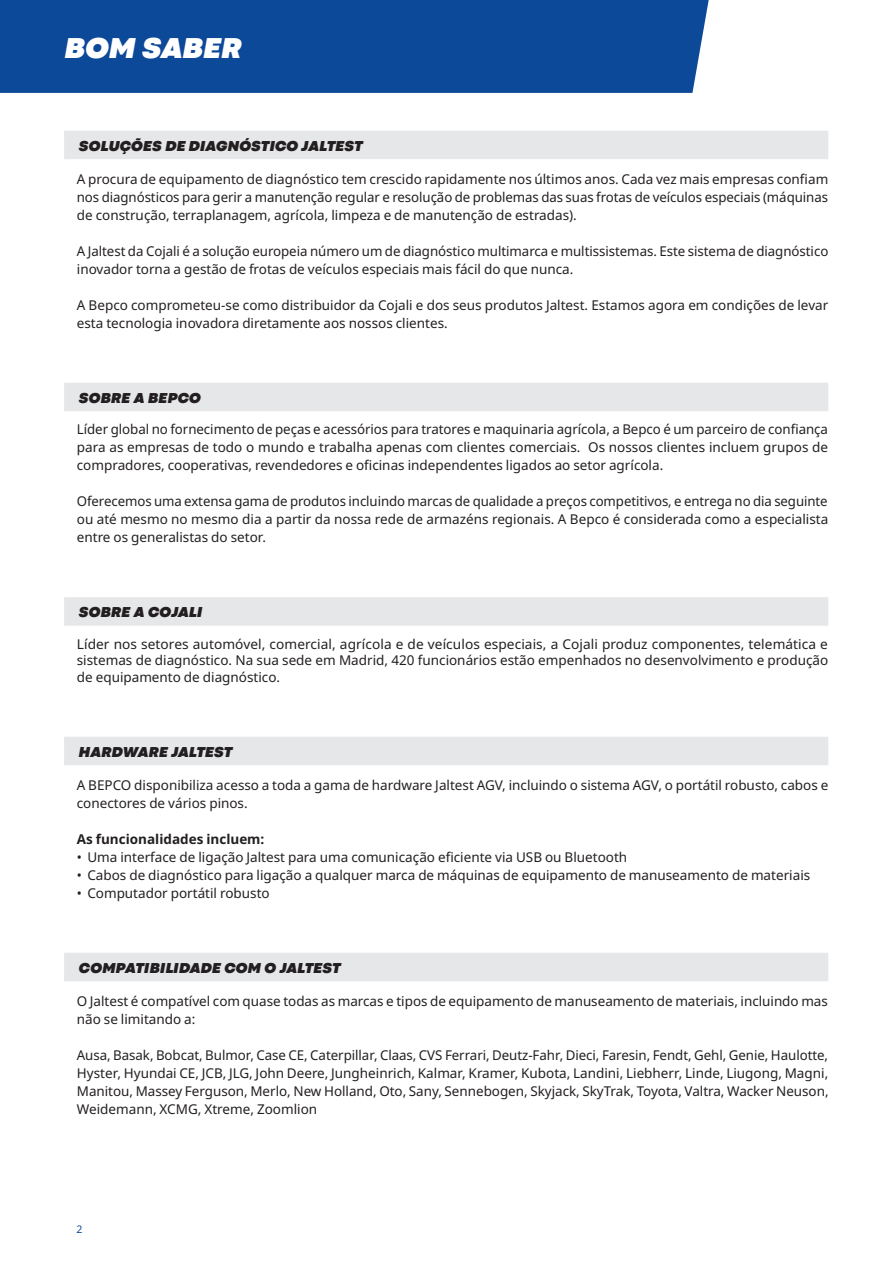
<style>
.page{position:relative;width:893px;height:1263px;background:#fff}
.page>*{position:absolute;margin:0;border:0;box-sizing:border-box;transform-origin:0 0}
.A_master_title{font:italic 900 30px "Codec Pro";letter-spacing:.015em;color:#fff}
._1_product_title{font:italic 900 15px "Codec Pro";letter-spacing:.02em;color:#231f20}
._5_text{font:13.5px/18px "Noto Sans";color:#231f20;text-align:justify}
._5_text-2{font:700 13.5px "Noto Sans";color:#231f20}
.t1{font:10.5px "Noto Sans";color:#0d4999}
</style>
<div class="page">
<div style="left:0;top:0;width:709px;height:93px;background:#0d4999"></div>
<div style="left:64px;top:131px;width:764px;height:28px;background:#e6e7e9"></div>
<div style="left:64px;top:383px;width:764px;height:28px;background:#e6e7e9"></div>
<div style="left:64px;top:597px;width:764px;height:29px;background:#e6e7e9"></div>
<div style="left:64px;top:737px;width:764px;height:28px;background:#e6e7e9"></div>
<div style="left:64px;top:953px;width:764px;height:28px;background:#e6e7e9"></div>
<p class="A_master_title" style="left:65px;top:25px;width:178px">BOM SABER</p>
<p class="_1_product_title" style="left:79px;top:134px;width:285px">SOLUÇÕES DE DIAGNÓSTICO JALTEST</p>
<p class="_5_text" style="left:77px;top:170px;width:753px">A procura de equipamento de diagnóstico tem crescido rapidamente nos últimos anos. Cada vez mais empresas confiam nos diagnósticos para gerir a manutenção regular e resolução de problemas das suas frotas de veículos especiais (máquinas de construção, terraplanagem, agrícola, limpeza e de manutenção de estradas).</p>
<p class="_5_text" style="left:77px;top:242px;width:753px">A Jaltest da Cojali é a solução europeia número um de diagnóstico multimarca e multissistemas. Este sistema de diagnóstico inovador torna a gestão de frotas de veículos especiais mais fácil do que nunca.</p>
<p class="_5_text" style="left:77px;top:296px;width:753px">A Bepco comprometeu-se como distribuidor da Cojali e dos seus produtos Jaltest. Estamos agora em condições de levar esta tecnologia inovadora diretamente aos nossos clientes.</p>
<p class="_1_product_title" style="left:79px;top:386px;width:123px">SOBRE A BEPCO</p>
<p class="_5_text" style="left:77px;top:421px;width:753px">Líder global no fornecimento de peças e acessórios para tratores e maquinaria agrícola, a Bepco é um parceiro de confiança para as empresas de todo o mundo e trabalha apenas com clientes comerciais. Os nossos clientes incluem grupos de compradores, cooperativas, revendedores e oficinas independentes ligados ao setor agrícola.</p>
<p class="_5_text" style="left:77px;top:493px;width:753px">Oferecemos uma extensa gama de produtos incluindo marcas de qualidade a preços competitivos, e entrega no dia seguinte ou até mesmo no mesmo dia a partir da nossa rede de armazéns regionais. A Bepco é considerada como a especialista entre os generalistas do setor.</p>
<p class="_1_product_title" style="left:79px;top:601px;width:125px">SOBRE A COJALI</p>
<p class="_5_text" style="left:77px;top:636px;width:753px;line-height:16.5px">Líder nos setores automóvel, comercial, agrícola e de veículos especiais, a Cojali produz componentes, telemática e sistemas de diagnóstico. Na sua sede em Madrid, 420 funcionários estão empenhados no desenvolvimento e produção de equipamento de diagnóstico.</p>
<p class="_1_product_title" style="left:79px;top:740px;width:155px">HARDWARE JALTEST</p>
<p class="_5_text" style="left:77px;top:776px;width:753px">A BEPCO disponibiliza acesso a toda a gama de hardware Jaltest AGV, incluindo o sistema AGV, o portátil robusto, cabos e conectores de vários pinos.</p>
<p class="_5_text-2" style="left:77px;top:829px;width:189px">As funcionalidades incluem:</p>
<p class="_5_text" style="left:77px;top:848px;width:552px">• Uma interface de ligação Jaltest para uma comunicação eficiente via USB ou Bluetooth</p>
<p class="_5_text" style="left:77px;top:866px;width:735px">• Cabos de diagnóstico para ligação a qualquer marca de máquinas de equipamento de manuseamento de materiais</p>
<p class="_5_text" style="left:77px;top:884px;width:194px">• Computador portátil robusto</p>
<p class="_1_product_title" style="left:79px;top:956px;width:263px">COMPATIBILIDADE COM O JALTEST</p>
<p class="_5_text" style="left:77px;top:992px;width:752px">O Jaltest é compatível com quase todas as marcas e tipos de equipamento de manuseamento de materiais, incluindo mas não se limitando a:</p>
<p class="_5_text" style="left:77px;top:1046px;width:753px">Ausa, Basak, Bobcat, Bulmor, Case CE, Caterpillar, Claas, CVS Ferrari, Deutz-Fahr, Dieci, Faresin, Fendt, Gehl, Genie, Haulotte, Hyster, Hyundai CE, JCB, JLG, John Deere, Jungheinrich, Kalmar, Kramer, Kubota, Landini, Liebherr, Linde, Liugong, Magni, Manitou, Massey Ferguson, Merlo, New Holland, Oto, Sany, Sennebogen, Skyjack, SkyTrak, Toyota, Valtra, Wacker Neuson, Weidemann, XCMG, Xtreme, Zoomlion</p>
<p class="t1" style="left:77px;top:1222px;width:8px">2</p>
</div>
